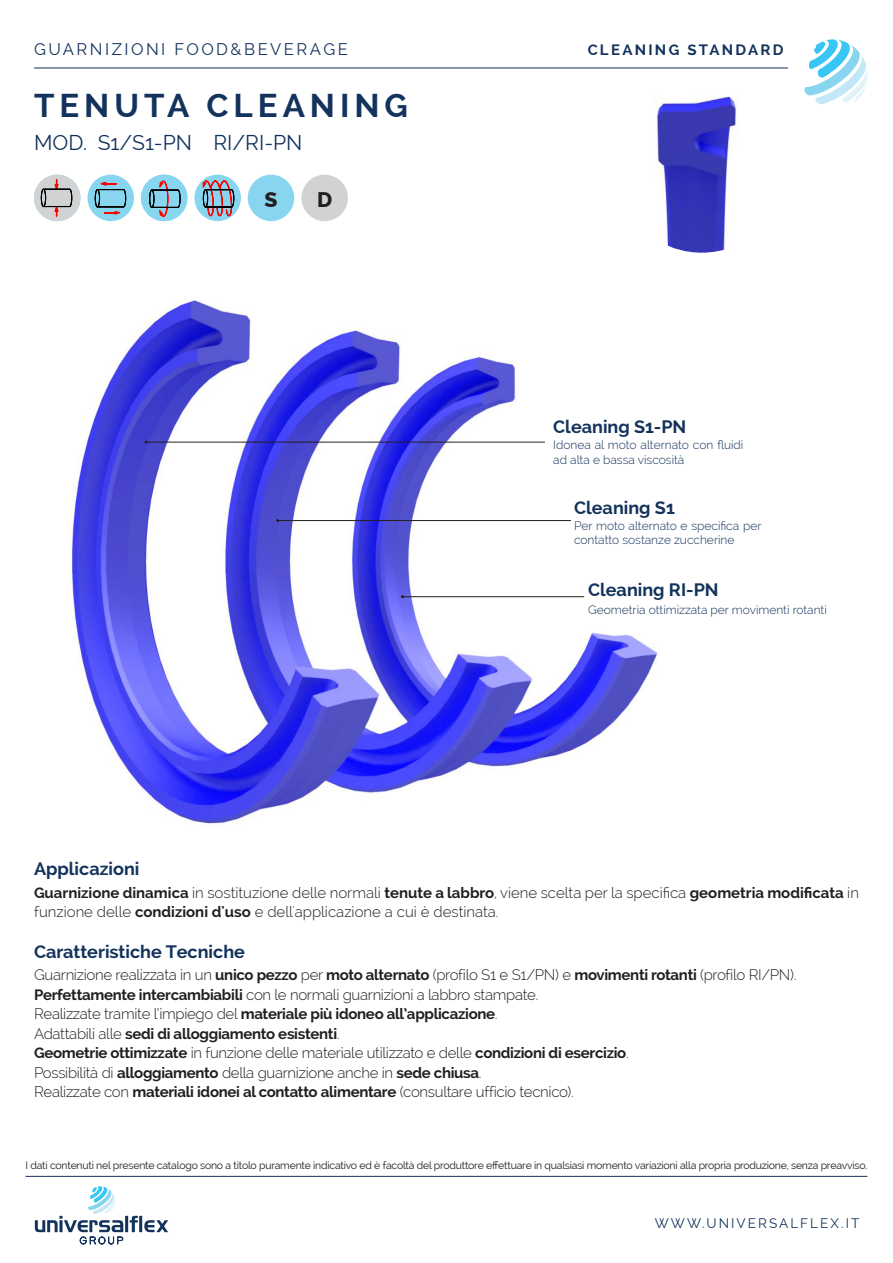
<style>
.page{position:relative;width:893px;height:1263px;background:#fff}
.page>*{position:absolute;margin:0;border:0;box-sizing:border-box;transform-origin:0 0}
.t1{font:700 33px "Raleway";letter-spacing:.15em;color:#13325c}
.t2{font:800 21.15px "Raleway";color:#231f20}
.t3{font:21px "Raleway";color:#13325c}
.t4{font:700 18px "Raleway";color:#13325c}
.t5{font:16.5px "Raleway";letter-spacing:.15em;color:#13325c}
.t6{font:300 15px "Raleway";letter-spacing:-.02em;color:#231f20}
.t7{font:700 15px "Raleway";letter-spacing:-.02em;color:#231f20}
.t8{font:300 15px/19.5px "Raleway";color:#231f20}
.t9{font:700 15px "Raleway";letter-spacing:.15em;color:#13325c}
.t10{font:13.5px "Raleway";letter-spacing:.15em;color:#13325c}
.t11{font:300 12px/14.4px "Raleway";color:#13325c}
.t12{font:10.5px "Raleway";letter-spacing:-.02em;color:#231f20}
.s1{font-weight:700}
.s2{font-weight:300}
</style>
<div class="page">
<hr style="left:26px;top:1176px;width:841px;height:1px;background:#13325c">
<hr style="left:34px;top:68px;width:754px;height:1px;background:#13325c">
<svg style="left:804px;top:39px;width:64px;height:66px"></svg>
<hr style="left:125px;top:1216px;width:3px;height:16px;background:#13325c">
<svg style="left:130px;top:1216px;width:8px;height:16px"></svg>
<hr style="left:139px;top:1216px;width:3px;height:16px;background:#13325c">
<svg style="left:144px;top:1220px;width:24px;height:12px"></svg>
<svg style="left:35px;top:1186px;width:88px;height:59px"></svg>
<img style="left:72px;top:300px;width:585px;height:524px">
<hr style="left:402px;top:596px;width:182px;height:1px;background:#231f20">
<hr style="left:278px;top:520px;width:293px;height:1px;background:#231f20">
<hr style="left:146px;top:442px;width:399px;height:1px;background:#231f20">
<img style="left:655px;top:96px;width:83px;height:157px">
<div style="left:87px;top:175px;width:47px;height:46px;background:#88d5ef;border-radius:50%"></div>
<svg style="left:95px;top:182px;width:31px;height:32px"></svg>
<div style="left:34px;top:175px;width:46px;height:46px;background:#d1d2d4;border-radius:50%"></div>
<svg style="left:41px;top:180px;width:31px;height:36px"></svg>
<div style="left:141px;top:175px;width:46px;height:46px;background:#88d5ef;border-radius:50%"></div>
<svg style="left:150px;top:181px;width:30px;height:35px"></svg>
<div style="left:194px;top:175px;width:47px;height:46px;background:#88d5ef;border-radius:50%"></div>
<svg style="left:203px;top:181px;width:31px;height:35px"></svg>
<div style="left:248px;top:175px;width:46px;height:46px;background:#88d5ef;border-radius:50%"></div>
<div style="left:301px;top:175px;width:47px;height:46px;background:#d1d2d4;border-radius:50%"></div>
<p class="t5" style="left:34px;top:39px;width:315px">GUARNIZIONI FOOD&amp;BEVERAGE</p>
<p class="t1" style="left:34px;top:87px;width:375px">TENUTA CLEANING</p>
<p class="t3" style="left:34px;top:131px;width:270px">MOD. S1/S1-PN RI/RI-PN</p>
<p class="t2" style="left:264px;top:187px;width:15px">S</p>
<p class="t2" style="left:317px;top:187px;width:17px">D</p>
<p class="t9" style="left:588px;top:41px;width:197px">CLEANING STANDARD</p>
<p class="t4" style="left:553px;top:417px;width:135px">Cleaning S1-PN</p>
<p class="t11" style="left:553px;top:438px;width:192px">Idonea al moto alternato con fluidi ad alta e bassa viscosità</p>
<p class="t4" style="left:574px;top:497px;width:102px">Cleaning S1</p>
<p class="t11" style="left:574px;top:518px;width:189px">Per moto alternato e specifica per contatto sostanze zuccherine</p>
<p class="t4" style="left:588px;top:580px;width:132px">Cleaning RI-PN</p>
<p class="t11" style="left:588px;top:602px;width:240px">Geometria ottimizzata per movimenti rotanti</p>
<p class="t4" style="left:34px;top:859px;width:107px">Applicazioni</p>
<p class="t8" style="left:34px;top:883px;width:826px"><span class="s1">Guarnizione dinamica</span> in sostituzione delle normali <span class="s1">tenute a labbro</span>, viene scelta per la specifica <span class="s1">geometria modificata</span> in funzione delle <span class="s1">condizioni d'uso</span> e dell'applicazione a cui è destinata.</p>
<p class="t4" style="left:34px;top:941px;width:212px">Caratteristiche Tecniche</p>
<p class="t6" style="left:34px;top:966px;width:764px">Guarnizione realizzata in un <span class="s1">unico pezzo</span> per <span class="s1">moto alternato</span> (profilo S1 e S1/PN) e <span class="s1">movimenti rotanti</span> (profilo RI/PN).</p>
<p class="t6" style="left:34px;top:985px;width:506px"><span class="s1">Perfettamente intercambiabili</span> con le normali guarnizioni a labbro stampate.</p>
<p class="t7" style="left:34px;top:1005px;width:465px"><span class="s2">Realizzate tramite l’impiego del</span> materiale più idoneo all’applicazione<span class="s2">.</span></p>
<p class="t7" style="left:34px;top:1025px;width:307px"><span class="s2">Adattabili alle</span> sedi di alloggiamento esistenti<span class="s2">.</span></p>
<p class="t7" style="left:34px;top:1044px;width:596px">Geometrie ottimizzate <span class="s2">in funzione delle materiale utilizzato e delle</span> condizioni di esercizio<span class="s2">.</span></p>
<p class="t6" style="left:34px;top:1063px;width:449px">Possibilità di <span class="s1">alloggiamento</span> della guarnizione anche in <span class="s1">sede chiusa</span>.</p>
<p class="t6" style="left:34px;top:1083px;width:541px">Realizzate con <span class="s1">materiali idonei al contatto alimentare</span> (consultare ufficio tecnico).</p>
<p class="t12" style="left:26px;top:1159px;width:843px">I dati contenuti nel presente catalogo sono a titolo puramente indicativo ed è facoltà del produttore effettuare in qualsiasi momento variazioni alla propria produzione, senza preavviso.</p>
<p class="t10" style="left:655px;top:1215px;width:206px">WWW.UNIVERSALFLEX.IT</p>
</div>
